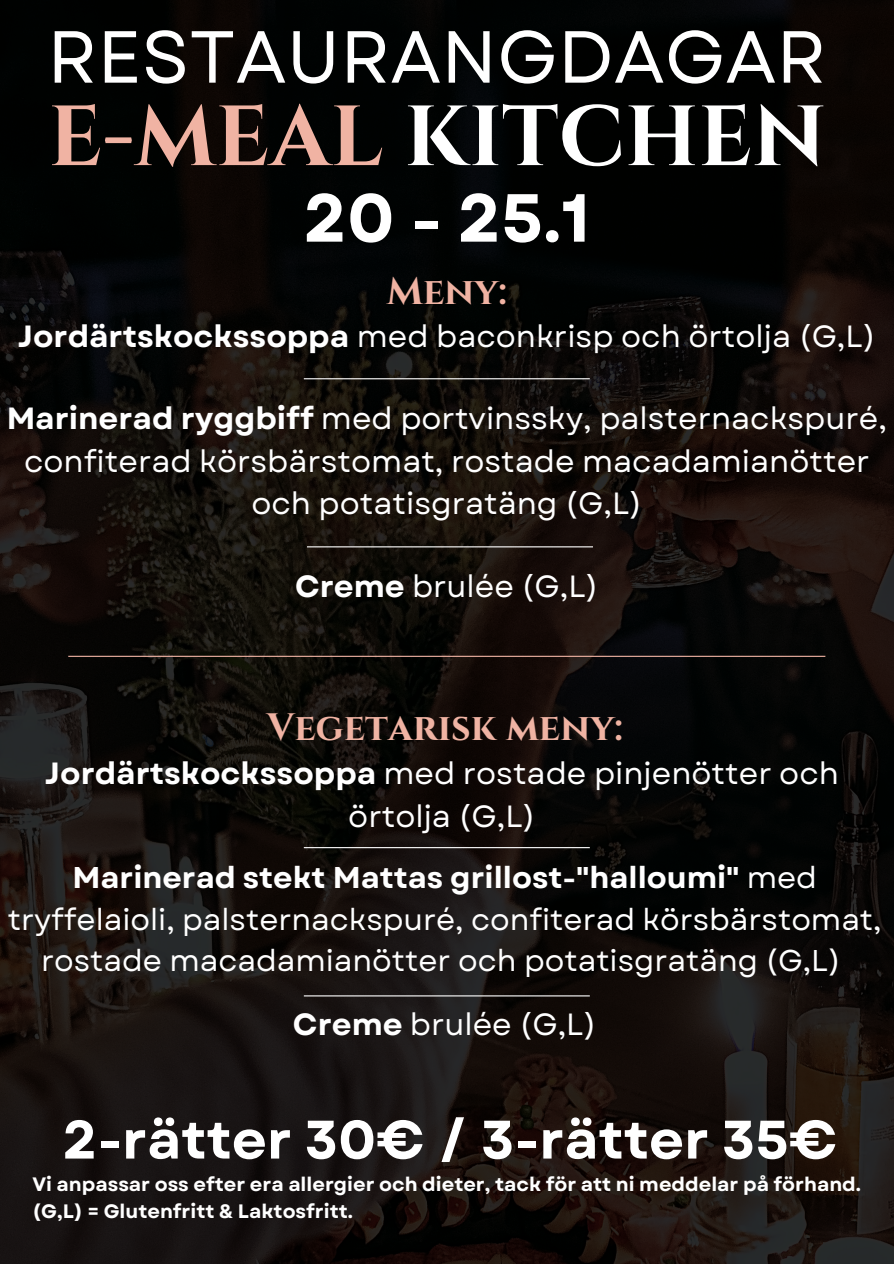
<style>
.page{position:relative;width:894px;height:1264px;background:#fff}
.page>*{position:absolute;margin:0;border:0;box-sizing:border-box;transform-origin:0 0}
.t1{font:700 85.2px "Cinzel";color:#fff}
.t2{font:73.5px "Garet";color:#fff}
.t3{font:700 67.8px "Garet";color:#fff}
.t4{font:700 54px "Garet";color:#fff}
.t5{font:700 38.1px "Cinzel";color:#f0b3a3}
.t6{font:30.6px/42.8px "Garet";color:#fff;text-align:center}
.t7{font:30px/41.7px "Garet";color:#fff;text-align:center}
.t8{font:700 19.35px "Garet";color:#fff}
.s1{color:#f0b3a3}
.s2{font-weight:700}
</style>
<div class="page">
<img style="left:0;top:0;width:893px;height:1263px">
<hr style="left:304px;top:378px;width:285px;height:1px;background:#fff">
<hr style="left:307px;top:546px;width:285px;height:1px;background:#fff">
<hr style="left:304px;top:847px;width:285px;height:1px;background:#fff">
<hr style="left:304px;top:995px;width:285px;height:1px;background:#fff">
<hr style="left:68px;top:655px;width:757px;height:2px;background:#f0b3a3">
<h3 class="t2" style="left:47px;top:4px;width:780px">RESTAURANGDAGAR</h3>
<h6 class="t1" style="left:48px;top:82px;width:778px"><span class="s1">E-MEAL</span> KITCHEN</h6>
<p class="t3" style="left:303px;top:169px;width:288px">20 - 25.1</p>
<h6 class="t5" style="left:386px;top:266px;width:122px">Meny:</h6>
<p class="t6" style="left:18px;top:315px;width:859px"><span class="s2">Jordärtskockssoppa</span> med baconkrisp och örtolja (G,L)</p>
<h1 class="t6" style="left:7px;top:397px;width:881px"><span class="s2">Marinerad ryggbiff</span> med portvinssky, palsternackspuré, confiterad körsbärstomat, rostade macadamianötter och potatisgratäng (G,L)</h1>
<h2 class="t6" style="left:295px;top:565px;width:305px"><span class="s2">Creme</span> brulée (G,L)</h2>
<p class="t5" style="left:266px;top:703px;width:357px">Vegetarisk meny:</p>
<h6 class="t6" style="left:45px;top:751px;width:795px"><span class="s2">Jordärtskockssoppa</span> med rostade pinjenötter och örtolja (G,L)</h6>
<p class="t7" style="left:8px;top:857px;width:875px"><span class="s2">Marinerad stekt Mattas grillost-"halloumi"</span> med tryffelaioli, palsternackspuré, confiterad körsbärstomat, rostade macadamianötter och potatisgratäng (G,L)</p>
<h5 class="t6" style="left:293px;top:1003px;width:305px"><span class="s2">Creme</span> brulée (G,L)</h5>
<h6 class="t4" style="left:62px;top:1100px;width:776px">2-rätter 30€ / 3-rätter 35€</h6>
<h5 class="t8" style="left:32px;top:1169px;width:830px">Vi anpassar oss efter era allergier och dieter, tack för att ni meddelar på förhand.</h5>
<p class="t8" style="left:32px;top:1197px;width:322px">(G,L) = Glutenfritt &amp; Laktosfritt.</p>
</div>
